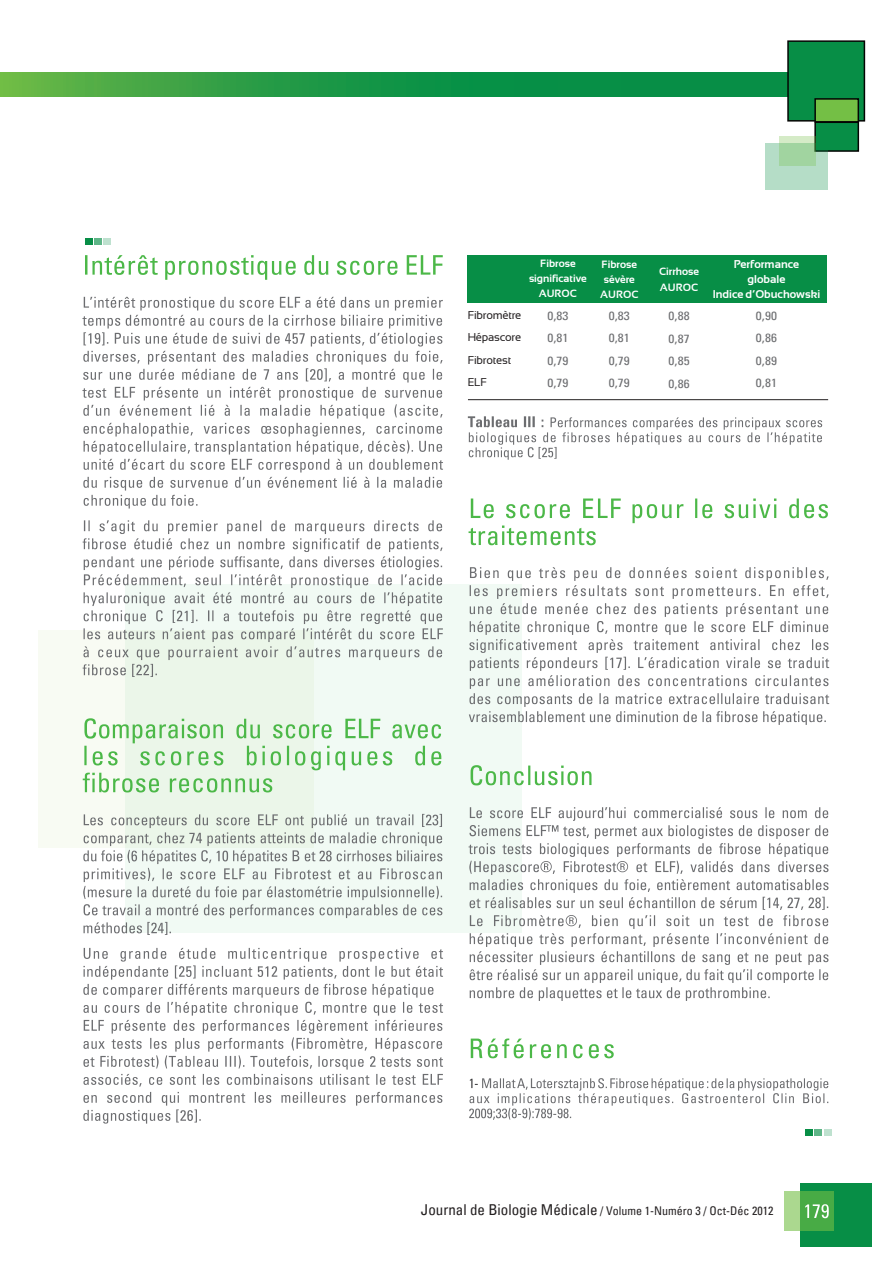
<style>
.page{position:relative;width:893px;height:1263px;background:#fff}
.page>*{position:absolute;margin:0;border:0;box-sizing:border-box;transform-origin:0 0}
.t1{font:condensed 12px/22.5px "Univers";letter-spacing:.01em;color:#6c6d70;text-align:justify;scale:1.11 1}
.t2{font:condensed 12px "Univers";color:#231f20}
.t3{font:700 11.25px/15px "Sansation";color:#fff;text-align:center}
.t4{font:11.25px/22.5px "Sansation";letter-spacing:-.02em;color:#231f20}
.t5{font:700 10.5px/15px "Sansation";color:#fff;text-align:center}
.s1{font-size:15px}
</style>
<div class="page">
<div style="left:125px;top:585px;width:397px;height:348px;background:#f1faf4"></div>
<div style="left:38px;top:630px;width:276px;height:218px;background:linear-gradient(to right,#f7fbf2,#e6f4e5)"></div>
<div style="left:800px;top:1183px;width:72px;height:63px;background:#078e46"></div>
<svg style="left:784px;top:1191px;width:50px;height:40px;background:#6ebc61"></svg>
<svg style="left:0;top:72px;width:787px;height:25px;background:#219946"></svg>
<div style="left:787px;top:40px;width:78px;height:82px;background:#078e46;border:2px solid #040503"></div>
<div style="left:814px;top:122px;width:45px;height:30px;background:#078e46;border:2px solid #040503"></div>
<div style="left:814px;top:98px;width:45px;height:25px;background:#74bf45;border:2px solid #040503"></div>
<div style="left:765px;top:143px;width:63px;height:46px;background:#b5ddc7"></div>
<svg style="left:779px;top:136px;width:36px;height:30px"></svg>
<div style="left:85px;top:238px;width:8px;height:6px;background:#078e46"></div>
<div style="left:94px;top:238px;width:8px;height:6px;background:#5eb587"></div>
<div style="left:103px;top:238px;width:8px;height:6px;background:#bee1cf"></div>
<svg style="left:469px;top:1078px;width:359px;height:42px"></svg>
<svg style="left:471px;top:1038px;width:143px;height:20px"></svg>
<svg style="left:469px;top:807px;width:359px;height:194px"></svg>
<svg style="left:471px;top:765px;width:120px;height:20px"></svg>
<svg style="left:469px;top:567px;width:360px;height:158px"></svg>
<svg style="left:469px;top:498px;width:359px;height:47px"></svg>
<svg style="left:83px;top:948px;width:360px;height:175px"></svg>
<svg style="left:83px;top:814px;width:359px;height:121px"></svg>
<svg style="left:83px;top:718px;width:358px;height:74px"></svg>
<svg style="left:83px;top:520px;width:360px;height:157px"></svg>
<svg style="left:82px;top:297px;width:361px;height:211px"></svg>
<svg style="left:85px;top:255px;width:358px;height:25px"></svg>
<svg style="left:468px;top:416px;width:354px;height:44px"></svg>
<div style="left:468px;top:256px;width:359px;height:47px;background:#078e46"></div>
<hr style="left:468px;top:399px;width:360px;height:1px;background:#231f20">
<div style="left:805px;top:1129px;width:8px;height:6px;background:#078e46"></div>
<div style="left:814px;top:1129px;width:8px;height:6px;background:#5eb587"></div>
<div style="left:824px;top:1129px;width:7px;height:6px;background:#bee1cf"></div>
<svg style="left:805px;top:1204px;width:24px;height:14px"></svg>
<p class="t5" style="left:529px;top:255px;width:59px">Fibrose significative<br>AUROC</p>
<p class="t5" style="left:600px;top:257px;width:40px">Fibrose sévère<br>AUROC</p>
<p class="t5" style="left:659px;top:263px;width:41px;line-height:16.5px;text-align:left">Cirrhose<br>AUROC</p>
<p class="t3" style="left:713px;top:257px;width:109px">Performance<br>globale<br>Indice d’Obuchowski</p>
<p class="t4" style="left:468px;top:303px;width:55px">Fibromètre<br>Hépascore<br>Fibrotest<br>ELF</p>
<p class="t1" style="left:547px;top:304px;width:21px">0,83<br>0,81<br>0,79<br>0,79</p>
<p class="t1" style="left:609px;top:304px;width:21px">0,83<br>0,81<br>0,79<br>0,79</p>
<p class="t1" style="left:668px;top:304px;width:21px">0,88<br>0,87<br>0,85<br>0,86</p>
<p class="t1" style="left:756px;top:304px;width:21px">0,90<br>0,86<br>0,89<br>0,81</p>
<p class="t2" style="left:421px;top:1203px;width:354px"><span class="s1">Journal de Biologie Médicale</span> / Volume 1-Numéro 3 / Oct-Déc 2012</p>
</div>
